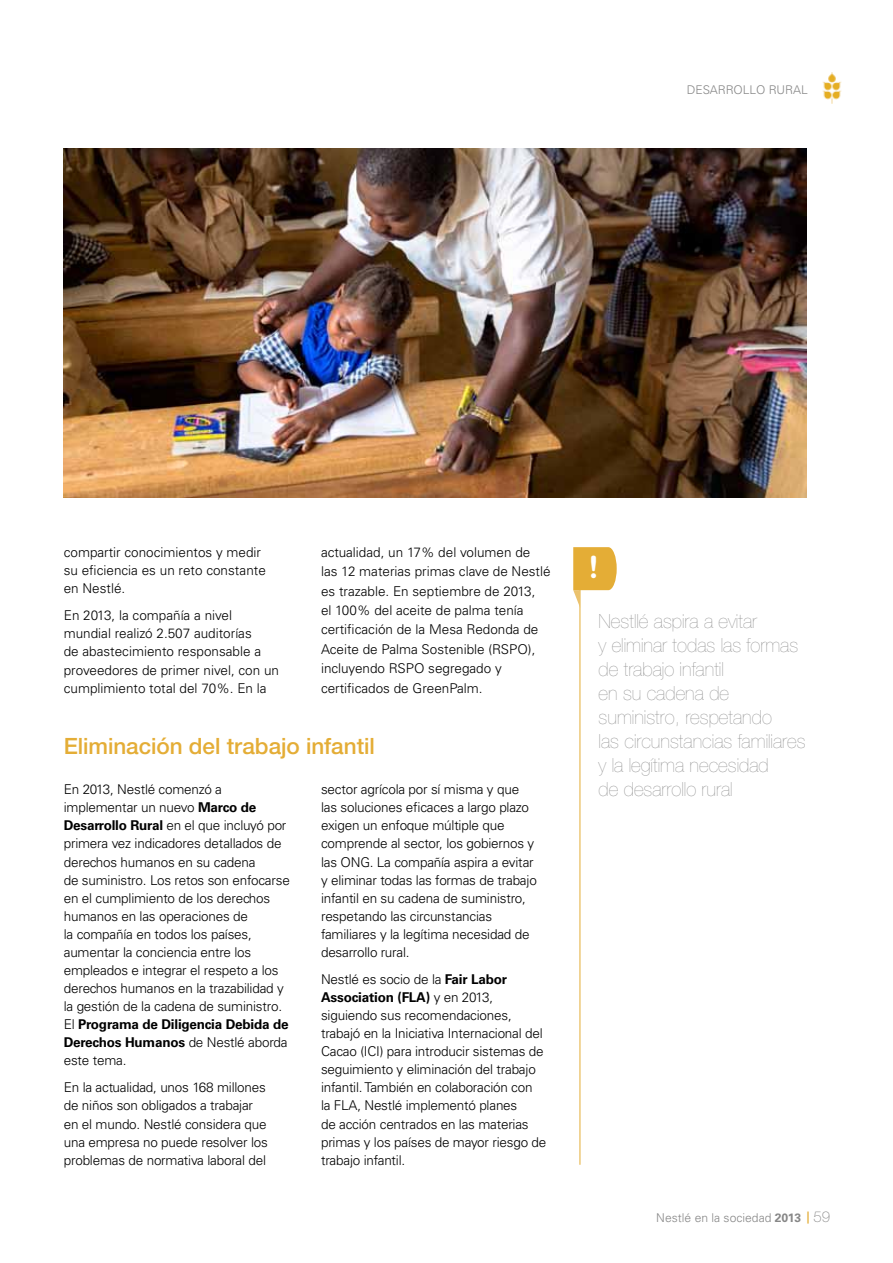
<style>
.page{position:relative;width:893px;height:1263px;background:#fff}
.page>*{position:absolute;margin:0;border:0;box-sizing:border-box;transform-origin:0 0}
.t1{font:700 30.6px "Helvetica Rounded LT Std";color:#fff}
.t2{font:500 22.5px "Helvetica Neue LT Std";letter-spacing:-.005em;color:#e4ad36}
.t3{font:200 19.5px/24px "Helvetica Neue LT Std";color:#878787}
.t4{font:300 13.5px/18.1px "Univers LT Std";letter-spacing:-.015em;color:#000}
.t5{font:300 12.15px "Univers LT Std";color:#878787}
.t6{font:300 12px "Univers LT Std";color:#878787}
.s1{font-weight:700}
.s2{font-family:"Helvetica Neue LT Std";font-weight:500;font-size:12px;color:#e4ad36}
.s3{font-family:"Helvetica Neue LT Std";font-weight:100;font-size:15px}
</style>
<div class="page">
<img style="left:822px;top:73px;width:20px;height:30px">
<hr style="left:580px;top:559px;width:1px;height:606px;background:#e4ad36">
<svg style="left:573px;top:547px;width:44px;height:61px"></svg>
<img style="left:64px;top:149px;width:743px;height:348px">
<p class="t6" style="left:687px;top:82px;width:123px">DESARROLLO RURAL</p>
<p class="t4" style="left:64px;top:543px;width:204px">compartir conocimientos y medir su eficiencia es un reto constante en Nestlé.</p>
<p class="t4" style="left:64px;top:606px;width:217px">En 2013, la compañía a nivel mundial realizó 2.507 auditorías<br>de abastecimiento responsable a proveedores de primer nivel, con un cumplimiento total del 70%. En la</p>
<p class="t4" style="left:321px;top:542px;width:231px;line-height:19.4px">actualidad, un 17% del volumen de<br>las 12 materias primas clave de Nestlé es trazable. En septiembre de 2013,<br>el 100% del aceite de palma tenía certificación de la Mesa Redonda de Aceite de Palma Sostenible (RSPO), incluyendo RSPO segregado y certificados de GreenPalm.</p>
<h2 class="t2" style="left:64px;top:733px;width:313px">Eliminación del trabajo infantil</h2>
<p class="t4" style="left:321px;top:780px;width:217px">sector agrícola por sí misma y que las soluciones eficaces a largo plazo exigen un enfoque múltiple que comprende al sector, los gobiernos y las ONG. La compañía aspira a evitar y eliminar todas las formas de trabajo infantil en su cadena de suministro, respetando las circunstancias familiares y la legítima necesidad de desarrollo rural.</p>
<p class="t4" style="left:321px;top:970px;width:227px">Nestlé es socio de la <span class="s1">Fair Labor Association (FLA)</span> y en 2013, siguiendo sus recomendaciones, trabajó en la Iniciativa Internacional del Cacao (ICI) para introducir sistemas de seguimiento y eliminación del trabajo infantil. También en colaboración con<br>la FLA, Nestlé implementó planes<br>de acción centrados en las materias primas y los países de mayor riesgo de trabajo infantil.</p>
<p class="t4" style="left:64px;top:780px;width:228px">En 2013, Nestlé comenzó a implementar un nuevo <span class="s1">Marco de<br>Desarrollo Rural</span> en el que incluyó por primera vez indicadores detallados de derechos humanos en su cadena<br>de suministro. Los retos son enfocarse en el cumplimiento de los derechos humanos en las operaciones de<br>la compañía en todos los países, aumentar la conciencia entre los empleados e integrar el respeto a los derechos humanos en la trazabilidad y la gestión de la cadena de suministro.<br>El <span class="s1">Programa de Diligencia Debida de<br>Derechos Humanos</span> de Nestlé aborda este tema.</p>
<p class="t4" style="left:64px;top:1078px;width:206px">En la actualidad, unos 168 millones de niños son obligados a trabajar en el mundo. Nestlé considera que una empresa no puede resolver los problemas de normativa laboral del</p>
<h1 class="t1" style="left:589px;top:549px;width:11px">!</h1>
<h3 class="t3" style="left:599px;top:609px;width:209px">Nestllé aspira a evitar<br>y eliminar todas las formas de trabajo infantil<br>en su cadena de suministro, respetando<br>las circunstancias familiares y la legítima necesidad<br>de desarrollo rural</h3>
<p class="t5" style="left:656px;top:1210px;width:175px">Nestlé en la sociedad <span class="s1">2013</span> <span class="s2">|</span> <span class="s3">59</span></p>
</div>
